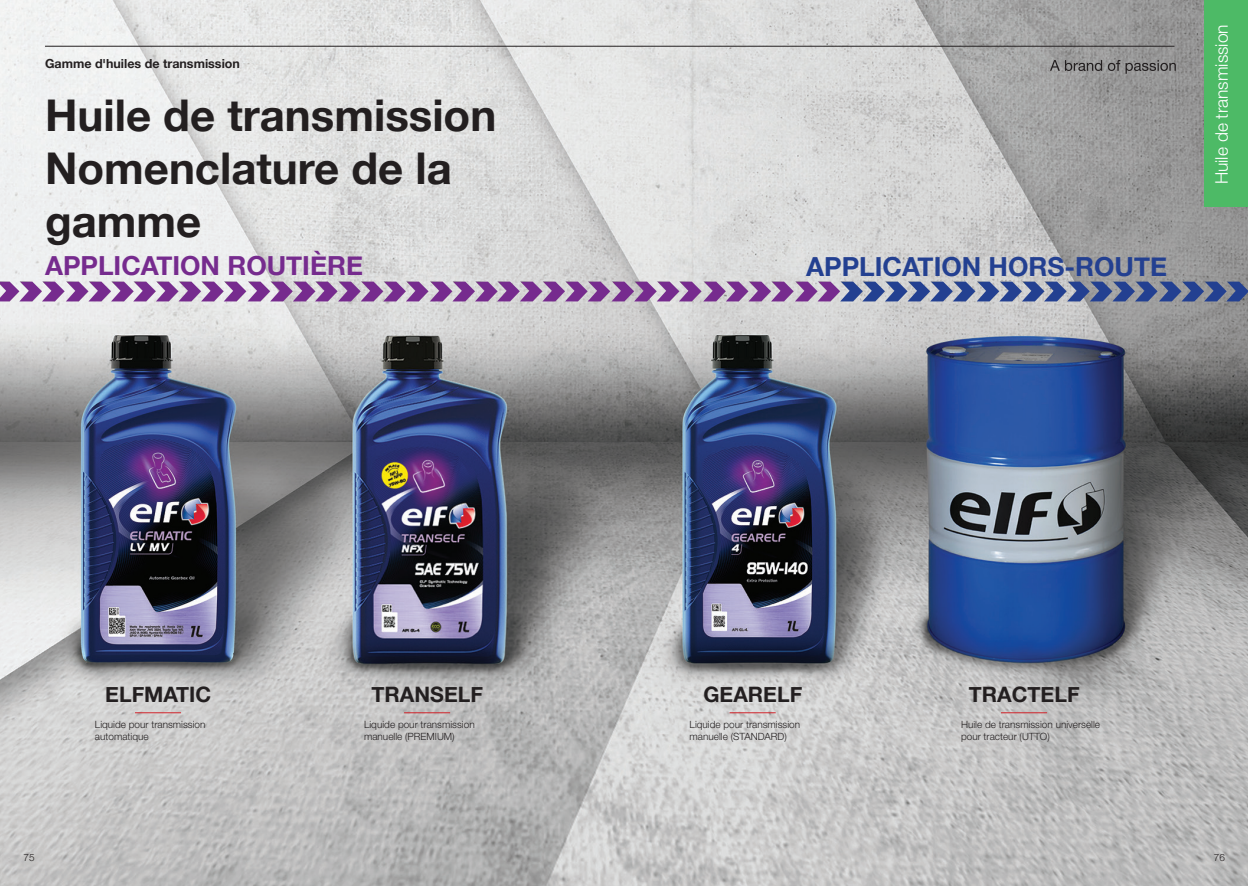
<style>
.page{position:relative;width:1248px;height:886px;background:#fff}
.page>*{position:absolute;margin:0;border:0;box-sizing:border-box;transform-origin:0 0}
.Paragraph_Style_2{font:700 43.75px/52.5px "Helvetica Neue";color:#231f20}
.Paragraph_Style_2-2{font:700 26.25px "Helvetica Neue";color:#234091}
.Paragraph_Style_2-3{font:700 26.25px "Helvetica Neue";color:#762b8e}
.Paragraph_Style_2-4{font:700 21.25px "Helvetica Neue";color:#231f20}
.t1{font:300 17.38px "Helvetica Neue LT Pro";color:#fff}
.t2{font:700 12.5px "Helvetica Neue";color:#231f20}
.Paragraph_Style_2-5{font:300 10px/12px "Helvetica Neue LT Pro";color:#231f20}
</style>
<div class="page">
<img style="left:0;top:0;width:1247px;height:886px">
<div style="left:1204px;top:0;width:43px;height:207px;background:#4dba66"></div>
<hr style="left:404px;top:712px;width:46px;height:1px;background:#d1232a">
<hr style="left:135px;top:712px;width:46px;height:1px;background:#d1232a">
<svg style="left:0;top:281px;width:1247px;height:20px;background:#9079ac"></svg>
<hr style="left:1000px;top:712px;width:46px;height:1px;background:#d1232a">
<hr style="left:729px;top:712px;width:46px;height:1px;background:#d1232a">
<hr style="left:45px;top:46px;width:1129px;height:1px;background:#231f20">
<svg style="left:1049px;top:60px;width:52px;height:11px"></svg>
<svg style="left:1107px;top:60px;width:68px;height:14px"></svg>
<p class="t2" style="left:45px;top:56px;width:196px">Gamme d'huiles de transmission</p>
<p class="Paragraph_Style_2" style="left:45px;top:88px;width:453px">Huile de transmission</p>
<p class="Paragraph_Style_2" style="left:45px;top:142px;width:408px">Nomenclature de la gamme</p>
<p class="Paragraph_Style_2-3" style="left:45px;top:250px;width:319px">APPLICATION ROUTIÈRE</p>
<p class="Paragraph_Style_2-4" style="left:105px;top:681px;width:107px">ELFMATIC</p>
<p class="Paragraph_Style_2-4" style="left:371px;top:681px;width:113px">TRANSELF</p>
<p class="Paragraph_Style_2-5" style="left:95px;top:719px;width:112px">Liquide pour transmission automatique</p>
<p class="Paragraph_Style_2-5" style="left:364px;top:719px;width:112px">Liquide pour transmission manuelle (PREMIUM)</p>
<p class="Paragraph_Style_2-2" style="left:806px;top:250px;width:362px">APPLICATION HORS-ROUTE</p>
<p class="t1" style="left:1210px;top:184px;width:162px;rotate:-90deg">Huile de transmission</p>
<p class="Paragraph_Style_2-4" style="left:703px;top:681px;width:100px">GEARELF</p>
<p class="Paragraph_Style_2-5" style="left:689px;top:719px;width:112px">Liquide pour transmission manuelle (STANDARD)</p>
<p class="Paragraph_Style_2-4" style="left:968px;top:681px;width:112px">TRACTELF</p>
<p class="Paragraph_Style_2-5" style="left:960px;top:719px;width:141px">Huile de transmission universelle pour tracteur (UTTO)</p>
<p class="Paragraph_Style_2-5" style="left:24px;top:851px;width:13px">75</p>
<p class="Paragraph_Style_2-5" style="left:1213px;top:851px;width:13px">76</p>
</div>
